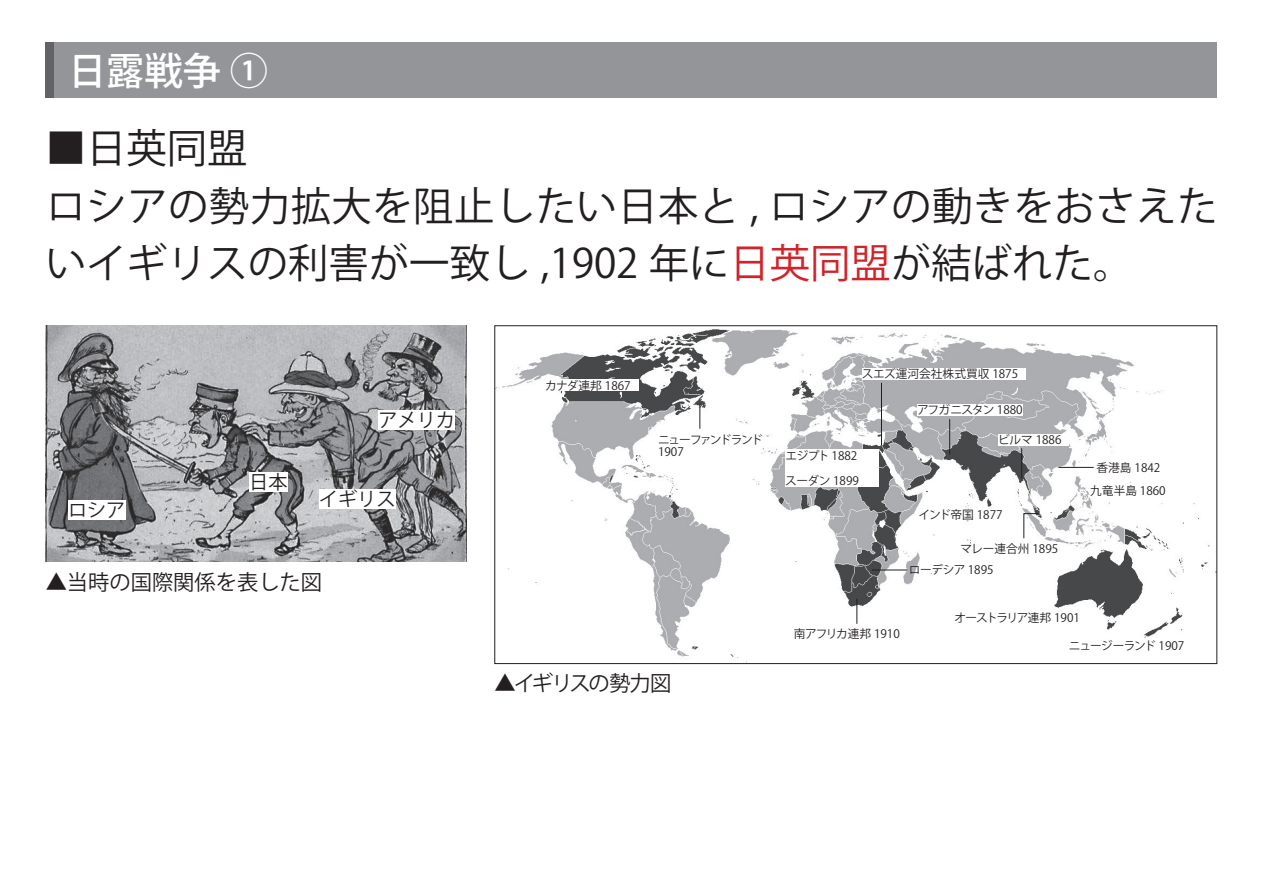
<style>
.page{position:relative;width:1263px;height:893px;background:#fff}
.page>*{position:absolute;margin:0;border:0;box-sizing:border-box;transform-origin:0 0}
.t1{font:40.35px/57.4px "Koz Go Pr 6 N";color:#231f20}
.t2{font:500 38.25px "Koz Go Pr 6 N";color:#fff}
.t3{font:21.3px "Koz Go Pr 6 N";color:#231f20}
.t4{font:21.3px "Koz Go Pr 6 N";letter-spacing:-.075em;color:#231f20}
.t5{font:19.2px "Koz Go Pr 6 N";color:#231f20}
.t6{font:11.7px/23.5px "Koz Go Pr 6 N";color:#231f20;text-align:center}
.t7{font:11.7px "Koz Go Pr 6 N";letter-spacing:-.02em;color:#231f20}
.t8{font:11.7px/11.7px "Koz Go Pr 6 N";letter-spacing:-.095em;color:#231f20}
.t9{font:11.7px "Koz Go Pr 6 N";letter-spacing:-.04em;color:#231f20}
.t10{font:11.7px "Koz Go Pr 6 N";letter-spacing:-.055em;color:#231f20}
.t11{font:11.7px "Koz Go Pr 6 N";letter-spacing:-.05em;color:#231f20}
.t12{font:11.7px "Koz Go Pr 6 N";letter-spacing:-.03em;color:#231f20}
.s1{color:#d1232a}
</style>
<div class="page">
<img style="left:46px;top:325px;width:420px;height:236px">
<div style="left:68px;top:500px;width:57px;height:19px;background:#fff"></div>
<div style="left:249px;top:472px;width:38px;height:19px;background:#fff"></div>
<div style="left:319px;top:489px;width:76px;height:19px;background:#fff"></div>
<div style="left:378px;top:410px;width:77px;height:19px;background:#fff"></div>
<img style="left:496px;top:329px;width:714px;height:333px">
<hr style="left:881px;top:383px;width:1px;height:62px;background:#231f20">
<svg style="left:699px;top:404px;width:1px;height:25px"></svg>
<svg style="left:1023px;top:513px;width:16px;height:26px"></svg>
<hr style="left:1058px;top:467px;width:36px;height:1px;background:#231f20">
<div style="left:998px;top:434px;width:70px;height:11px;background:#fff"></div>
<div style="left:917px;top:404px;width:106px;height:12px;background:#fff"></div>
<div style="left:786px;top:449px;width:93px;height:34px;background:#fff"></div>
<div style="left:545px;top:379px;width:94px;height:12px;background:#fff"></div>
<div style="left:786px;top:475px;width:93px;height:12px;background:#fff"></div>
<div style="left:862px;top:368px;width:164px;height:11px;background:#fff"></div>
<hr style="left:1021px;top:448px;width:1px;height:30px;background:#231f20">
<hr style="left:949px;top:419px;width:1px;height:35px;background:#231f20">
<svg style="left:856px;top:599px;width:1px;height:25px"></svg>
<hr style="left:872px;top:570px;width:35px;height:1px;background:#231f20">
<div style="left:46px;top:43px;width:1171px;height:55px;background:#939598"></div>
<div style="left:46px;top:43px;width:8px;height:55px;background:#636366"></div>
<h2 class="t2" style="left:68px;top:49px;width:201px">日露戦争 ①</h2>
<h1 class="t1" style="left:46px;top:120px;width:1173px">■日英同盟<br>ロシアの勢力拡大を阻止したい日本と , ロシアの動きをおさえたいイギリスの利害が一致し ,1902 年に<span class="s1">日英同盟</span>が結ばれた。</h1>
<h3 class="t5" style="left:68px;top:499px;width:59px">ロシア</h3>
<h3 class="t5" style="left:249px;top:471px;width:40px">日本</h3>
<h3 class="t5" style="left:378px;top:409px;width:78px">アメリカ</h3>
<h3 class="t5" style="left:319px;top:488px;width:78px">イギリス</h3>
<h3 class="t3" style="left:46px;top:570px;width:278px">▲当時の国際関係を表した図</h3>
<p class="t6" style="left:545px;top:374px;width:87px">カナダ連邦 1867</p>
<p class="t8" style="left:658px;top:434px;width:106px">ニューファンドランド<br>1907</p>
<h3 class="t4" style="left:494px;top:671px;width:179px">▲イギリスの勢力図</h3>
<p class="t6" style="left:862px;top:362px;width:158px">スエズ運河会社株式買収 1875</p>
<p class="t11" style="left:917px;top:403px;width:107px">アフガニスタン 1880</p>
<p class="t7" style="left:785px;top:449px;width:73px">エジプト 1882</p>
<p class="t6" style="left:785px;top:470px;width:75px">スーダン 1899</p>
<p class="t6" style="left:998px;top:428px;width:65px">ビルマ 1886</p>
<p class="t6" style="left:918px;top:503px;width:86px">インド帝国 1877</p>
<p class="t6" style="left:960px;top:537px;width:99px">マレー連合州 1895</p>
<p class="t12" style="left:909px;top:563px;width:86px">ローデシア 1895</p>
<p class="t6" style="left:1090px;top:456px;width:77px">香港島 1842九竜半島 1860</p>
<p class="t7" style="left:794px;top:627px;width:107px">南アフリカ連邦 1910</p>
<p class="t9" style="left:954px;top:611px;width:127px">オーストラリア連邦 1901</p>
<p class="t10" style="left:1069px;top:639px;width:117px">ニュージーランド 1907</p>
</div>
